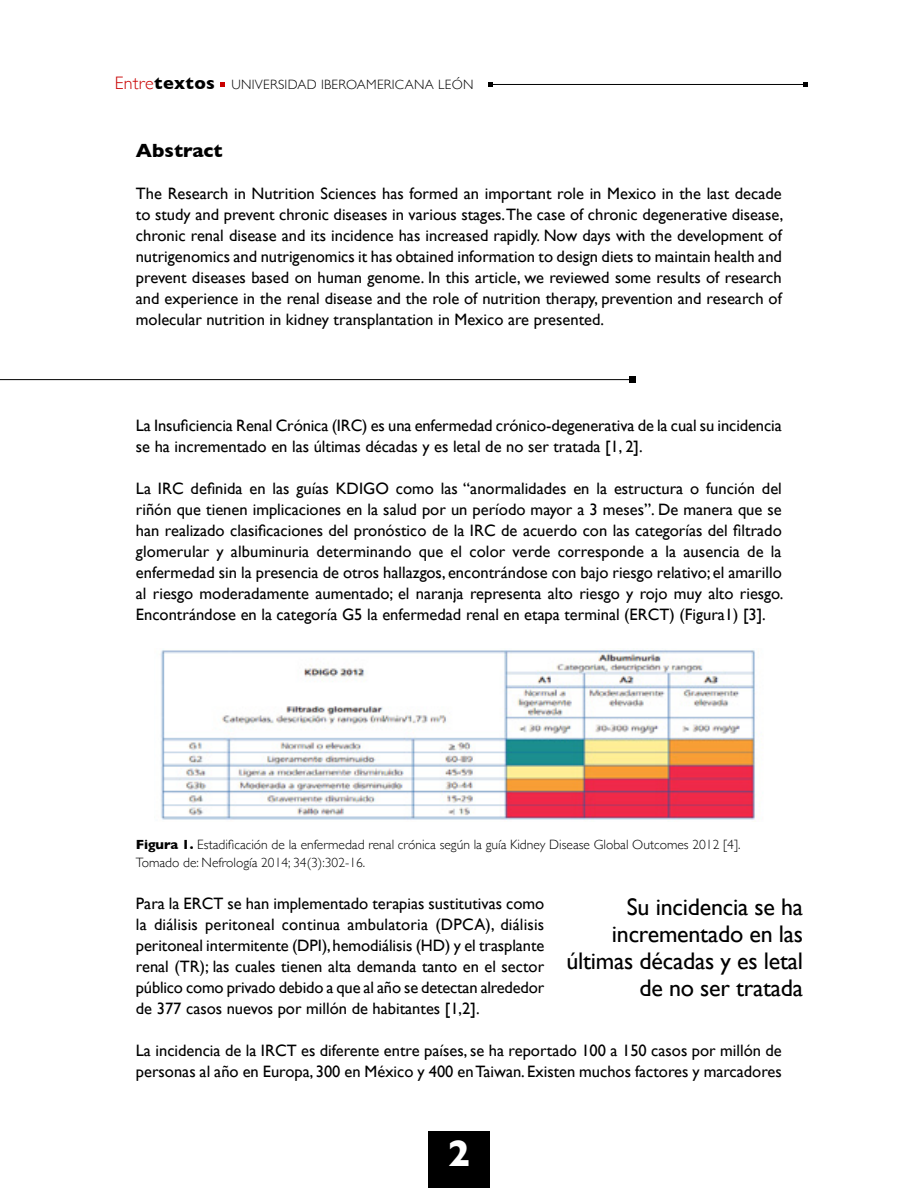
<style>
.page{position:relative;width:918px;height:1188px;background:#fff}
.page>*{position:absolute;margin:0;border:0;box-sizing:border-box;transform-origin:0 0}
.t1{font:700 37.5px "Gill Sans";color:#fff}
.t2{font:24px/27px "Gill Sans";letter-spacing:-.01em;color:#000;text-align:right}
.t3{font:700 19.5px "Gill Sans";color:#000}
.t4{font:16.5px/21px "Gill Sans";color:#000;text-align:justify}
.t5{font:300 13.5px/18px "Gill Sans";color:#000}
.t6{font:300 13.5px "Gill Sans";letter-spacing:.02em;color:#000}
.s1{font-size:18px;color:#c90000}
.s2{font-weight:700;font-size:18px}
.s3{font-weight:700}
</style>
<div class="page">
<svg style="left:221px;top:82px;width:4px;height:4px"></svg>
<svg style="left:803px;top:82px;width:4px;height:4px"></svg>
<hr style="left:491px;top:84px;width:312px;height:1px;background:#000">
<div style="left:428px;top:1131px;width:61px;height:57px;background:#000"></div>
<svg style="left:488px;top:82px;width:4px;height:4px"></svg>
<hr style="left:0;top:379px;width:632px;height:1px;background:#000">
<div style="left:629px;top:376px;width:6px;height:7px;background:#000"></div>
<img style="left:160px;top:650px;width:597px;height:170px">
<p class="t6" style="left:115px;top:74px;width:360px"><span class="s1">Entre</span><span class="s2">textos</span> UNIVERSIDAD IBEROAMERICANA LEÓN</p>
<p class="t3" style="left:136px;top:135px;width:88px">Abstract</p>
<p class="t4" style="left:136px;top:183px;width:649px">The Research in Nutrition Sciences has formed an important role in Mexico in the last decade to study and prevent chronic diseases in various stages.The case of chronic degenerative disease, chronic renal disease and its incidence has increased rapidly. Now days with the development of nutrigenomics and nutrigenomics it has obtained information to design diets to maintain health and prevent diseases based on human genome. In this article, we reviewed some results of research and experience in the renal disease and the role of nutrition therapy, prevention and research of molecular nutrition in kidney transplantation in Mexico are presented.</p>
<p class="t4" style="left:136px;top:415px;width:647px">La Insuficiencia Renal Crónica (IRC) es una enfermedad crónico-degenerativa de la cual su incidencia se ha incrementado en las últimas décadas y es letal de no ser tratada [1, 2].</p>
<p class="t4" style="left:136px;top:478px;width:649px">La IRC definida en las guías KDIGO como las “anormalidades en la estructura o función del riñón que tienen implicaciones en la salud por un período mayor a 3 meses”. De manera que se han realizado clasificaciones del pronóstico de la IRC de acuerdo con las categorías del filtrado glomerular y albuminuria determinando que el color verde corresponde a la ausencia de la enfermedad sin la presencia de otros hallazgos, encontrándose con bajo riesgo relativo; el amarillo al riesgo moderadamente aumentado; el naranja representa alto riesgo y rojo muy alto riesgo.<br>Encontrándose en la categoría G5 la enfermedad renal en etapa terminal (ERCT) (Figura1) [3].</p>
<p class="t5" style="left:136px;top:835px;width:606px"><span class="s3">Figura 1.</span> Estadificación de la enfermedad renal crónica según la guía Kidney Disease Global Outcomes 2012 [4].<br>Tomado de: Nefrología 2014; 34(3):302-16.</p>
<p class="t4" style="left:136px;top:892px;width:410px">Para la ERCT se han implementado terapias sustitutivas como la diálisis peritoneal continua ambulatoria (DPCA), diálisis peritoneal intermitente (DPI), hemodiálisis (HD) y el trasplante renal (TR); las cuales tienen alta demanda tanto en el sector público como privado debido a que al año se detectan alrededor de 377 casos nuevos por millón de habitantes [1,2].</p>
<p class="t4" style="left:136px;top:1040px;width:647px">La incidencia de la IRCT es diferente entre países, se ha reportado 100 a 150 casos por millón de personas al año en Europa, 300 en México y 400 en Taiwan. Existen muchos factores y marcadores</p>
<h2 class="t2" style="left:566px;top:893px;width:238px">Su incidencia se ha incrementado en las últimas décadas y es letal de no ser tratada</h2>
<h1 class="t1" style="left:448px;top:1124px;width:24px">2</h1>
</div>
